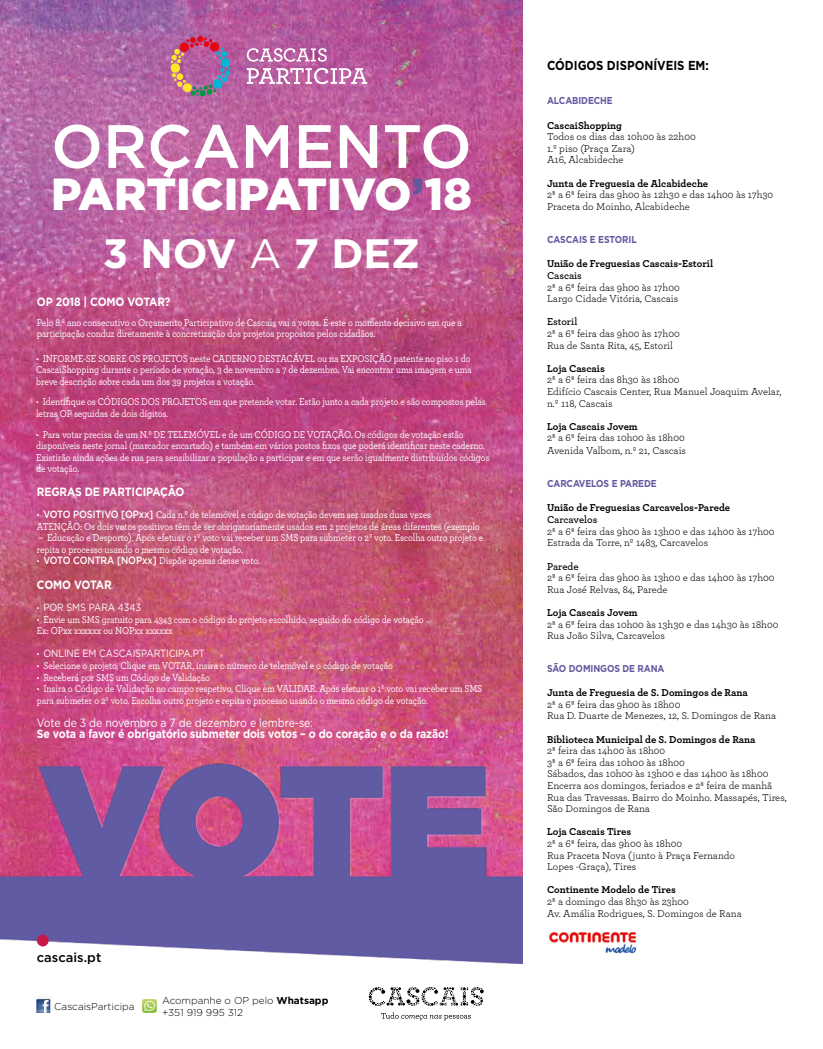
<style>
.page{position:relative;width:823px;height:1049px;background:#fff}
.page>*{position:absolute;margin:0;border:0;box-sizing:border-box;transform-origin:0 0}
.t1{font:500 61px "Gotham";color:#fff}
.t2{font:900 45px "Gotham";color:#fff}
.t3{font:700 41px "Gotham";color:#fff}
.t4{font:700 13px "Gotham";color:#000;scale:.88 1}
.t5{font:500 13px "Gotham";color:#000}
.t6{font:700 12px "Gotham";letter-spacing:-.01em;color:#fff;scale:.88 1}
.t7{font:12px "Gotham";letter-spacing:-.01em;color:#fff;scale:.88 1}
.t8{font:700 12px "Gotham";letter-spacing:-.03em;color:#fff;scale:.88 1}
.t9{font:500 10.5px/11.6px "Archer";letter-spacing:-.01em;color:#fff;scale:.88 1}
.t10{font:10.5px/11.6px "Archer";color:#000}
.t11{font:700 10.5px "Archer";color:#000}
.t12{font:10.5px "Gotham";letter-spacing:-.01em;color:#fff;scale:.88 1}
.t13{font:600 10.5px "Archer";letter-spacing:-.005em;color:#000}
.t14{font:700 10px "Gotham";letter-spacing:-.01em;color:#6258a0;scale:.88 1}
.t15{font:300 10px/12px "Gotham";color:#000}
.s1{color:#6258a0}
.s2{font-weight:400}
.s3{font-family:"Gotham"}
.s4{font-family:"Archer";font-weight:500}
.s5{font-weight:700}
</style>
<div class="page">
<img style="left:0;top:0;width:523px;height:762px">
<img style="left:0;top:762px;width:523px;height:201px">
<div style="left:37px;top:935px;width:12px;height:11px;background:#c71847;border-radius:50%"></div>
<svg style="left:381px;top:1012px;width:89px;height:8px"></svg>
<svg style="left:368px;top:987px;width:115px;height:19px"></svg>
<img style="left:36px;top:997px;width:16px;height:16px">
<img style="left:142px;top:999px;width:14px;height:14px">
<svg style="left:127px;top:36px;width:103px;height:61px;background:#ac6897"></svg>
<svg style="left:247px;top:48px;width:79px;height:14px"></svg>
<svg style="left:247px;top:68px;width:120px;height:16px"></svg>
<img style="left:548px;top:931px;width:89px;height:23px">
<h1 class="t1" style="left:51px;top:106px;width:422px">ORÇAMENTO</h1>
<h2 class="t2" style="left:51px;top:163px;width:422px">PARTICIPATIVO<span class="s1">’</span>18</h2>
<h3 class="t3" style="left:103px;top:226px;width:319px">3 NOV <span class="s2">A</span> 7 DEZ</h3>
<p class="t6" style="left:37px;top:294px;width:153px">OP 2018 | COMO VOTAR?</p>
<p class="t9" style="left:37px;top:316px;width:484px">Pelo 8.º ano consecutivo o Orçamento Participativo de Cascais vai a votos. É este o momento decisivo em que a participação conduz diretamente à concretização dos projetos propostos pelos cidadãos.</p>
<p class="t9" style="left:36px;top:352px;width:496px;text-align:justify">• INFORME-SE SOBRE OS PROJETOS neste CADERNO DESTACÁVEL ou na EXPOSIÇÃO patente no piso 1 do CascaiShopping durante o período de votação, 3 de novembro a 7 de dezembro. Vai encontrar uma imagem e uma breve descrição sobre cada um dos 39 projetos a votação.</p>
<p class="t9" style="left:36px;top:395px;width:512px">• Identifique os CÓDIGOS DOS PROJETOS em que pretende votar. Estão junto a cada projeto e são compostos pelas letras OP seguidas de dois dígitos.</p>
<p class="t9" style="left:36px;top:428px;width:516px">• Para votar precisa de um N.º DE TELEMÓVEL e de um CÓDIGO DE VOTAÇÃO. Os códigos de votação estão disponíveis neste jornal (marcador encartado) e também em vários postos fixos que poderá identificar neste caderno.<br>Existirão ainda ações de rua para sensibilizar a população a participar e em que serão igualmente distribuídos códigos de votação.</p>
<p class="t6" style="left:37px;top:483px;width:169px">REGRAS DE PARTICIPAÇÃO</p>
<p class="t9" style="left:37px;top:508px;width:504px">• <span class="s3">VOTO POSITIVO [OPxx]</span> Cada n.º de telemóvel e código de votação devem ser usados duas vezes<br>ATENÇÃO: Os dois votos positivos têm de ser obrigatoriamente usados em 2 projetos de áreas diferentes (exemplo</p>
<p class="t9" style="left:37px;top:531px;width:508px">– Educação e Desporto). Após efetuar o 1º voto vai receber um SMS para submeter o 2º voto. Escolha outro projeto e repita o processo usando o mesmo código de votação.</p>
<p class="t9" style="left:37px;top:555px;width:255px">• <span class="s3">VOTO CONTRA [NOPxx]</span> Dispõe apenas desse voto.</p>
<p class="t8" style="left:37px;top:577px;width:86px">COMO VOTAR</p>
<p class="t12" style="left:37px;top:600px;width:120px"><span class="s4">•</span> POR SMS PARA 4343</p>
<p class="t9" style="left:37px;top:613px;width:440px">• Envie um SMS gratuito para 4343 com o código do projeto escolhido, seguido do código de votação<br>Ex: OPxx xxxxxx ou NOPxx xxxxxx</p>
<p class="t12" style="left:37px;top:647px;width:192px"><span class="s4">•</span> ONLINE EM CASCAISPARTICIPA.PT</p>
<p class="t9" style="left:37px;top:659px;width:406px">• Selecione o projeto, Clique em VOTAR, insira o número de telemóvel e o código de votação</p>
<p class="t9" style="left:37px;top:671px;width:198px">• Receberá por SMS um Código de Validação</p>
<p class="t9" style="left:37px;top:682px;width:507px">• Insira o Código de Validação no campo respetivo, Clique em VALIDAR. Após efetuar o 1º voto vai receber um SMS para submeter o 2º voto. Escolha outro projeto e repita o processo usando o mesmo código de votação.</p>
<p class="t7" style="left:37px;top:715px;width:315px">Vote de 3 de novembro a 7 de dezembro e lembre-se:</p>
<p class="t6" style="left:37px;top:726px;width:469px">Se vota a favor é obrigatório submeter dois votos – o do coração e o da razão!</p>
<p class="t5" style="left:37px;top:949px;width:66px">cascais.pt</p>
<p class="t15" style="left:54px;top:1000px;width:82px">CascaisParticipa</p>
<p class="t15" style="left:162px;top:994px;width:168px">Acompanhe o OP pelo <span class="s5">Whatsapp </span>+351 919 995 312</p>
<p class="t4" style="left:546px;top:57px;width:185px">CÓDIGOS DISPONÍVEIS EM:</p>
<p class="t14" style="left:546px;top:94px;width:76px">ALCABIDECHE</p>
<p class="t11" style="left:546px;top:117px;width:76px">CascaiShopping</p>
<p class="t10" style="left:546px;top:130px;width:150px">Todos os dias das 10h00 às 22h00<br>1.º piso (Praça Zara)<br>A16, Alcabideche</p>
<p class="t11" style="left:546px;top:175px;width:162px">Junta de Freguesia de Alcabideche</p>
<p class="t10" style="left:546px;top:188px;width:227px">2ª a 6ª feira das 9h00 às 12h30 e das 14h00 às 17h30<br>Praceta do Moinho, Alcabideche</p>
<p class="t14" style="left:546px;top:233px;width:103px">CASCAIS E ESTORIL</p>
<p class="t11" style="left:546px;top:256px;width:167px">União de Freguesias Cascais-Estoril</p>
<p class="t13" style="left:546px;top:268px;width:36px">Cascais</p>
<p class="t10" style="left:546px;top:281px;width:134px">2ª a 6ª feira das 9h00 às 17h00<br>Largo Cidade Vitória, Cascais</p>
<p class="t13" style="left:546px;top:314px;width:32px">Estoril</p>
<p class="t10" style="left:546px;top:327px;width:134px">2ª a 6ª feira das 9h00 às 17h00<br>Rua de Santa Rita, 45, Estoril</p>
<p class="t11" style="left:546px;top:360px;width:59px">Loja Cascais</p>
<p class="t10" style="left:546px;top:374px;width:236px">2ª a 6ª feira das 8h30 às 18h00<br>Edifício Cascais Center, Rua Manuel Joaquim Avelar, n.º 118, Cascais</p>
<p class="t11" style="left:546px;top:418px;width:92px">Loja Cascais Jovem</p>
<p class="t10" style="left:546px;top:431px;width:140px;line-height:12.6px">2ª a 6ª feira das 10h00 às 18h00<br>Avenida Valbom, n.º 21, Cascais</p>
<p class="t14" style="left:546px;top:477px;width:126px">CARCAVELOS E PAREDE</p>
<p class="t11" style="left:546px;top:500px;width:184px">União de Freguesias Carcavelos-Parede</p>
<p class="t13" style="left:546px;top:512px;width:52px">Carcavelos</p>
<p class="t10" style="left:546px;top:525px;width:229px">2ª a 6ª feira das 9h00 às 13h00 e das 14h00 às 17h00<br>Estrada da Torre, nº 1483, Carcavelos</p>
<p class="t13" style="left:546px;top:558px;width:33px">Parede</p>
<p class="t10" style="left:546px;top:571px;width:229px">2ª a 6ª feira das 9h00 às 13h00 e das 14h00 às 17h00<br>Rua José Relvas, 84, Parede</p>
<p class="t11" style="left:546px;top:604px;width:92px">Loja Cascais Jovem</p>
<p class="t10" style="left:546px;top:618px;width:233px">2ª a 6ª feira das 10h00 às 13h30 e das 14h30 às 18h00<br>Rua João Silva, Carcavelos</p>
<p class="t14" style="left:546px;top:662px;width:135px">SÃO DOMINGOS DE RANA</p>
<p class="t11" style="left:546px;top:684px;width:202px">Junta de Freguesia de S. Domingos de Rana</p>
<p class="t10" style="left:546px;top:698px;width:230px">2ª a 6ª feira das 9h00 às 18h00<br>Rua D. Duarte de Menezes, 12, S. Domingos de Rana</p>
<p class="t11" style="left:546px;top:731px;width:210px">Biblioteca Municipal de S. Domingos de Rana</p>
<p class="t10" style="left:546px;top:744px;width:241px">2ª feira das 14h00 às 18h00<br>3ª a 6ª feira das 10h00 às 18h00<br>Sábados, das 10h00 às 13h00 e das 14h00 às 18h00<br>Encerra aos domingos, feriados e 2ª feira de manhã Rua das Travessas. Bairro do Moinho. Massapés, Tires, São Domingos de Rana</p>
<p class="t11" style="left:546px;top:824px;width:86px">Loja Cascais Tires</p>
<p class="t10" style="left:546px;top:837px;width:189px">2ª a 6ª feira, das 9h00 às 18h00<br>Rua Praceta Nova (junto à Praça Fernando<br>Lopes -Graça), Tires</p>
<p class="t11" style="left:546px;top:882px;width:130px">Continente Modelo de Tires</p>
<p class="t10" style="left:546px;top:895px;width:196px">2ª a domingo das 8h30 às 23h00<br>Av. Amália Rodrigues, S. Domingos de Rana</p>
</div>
